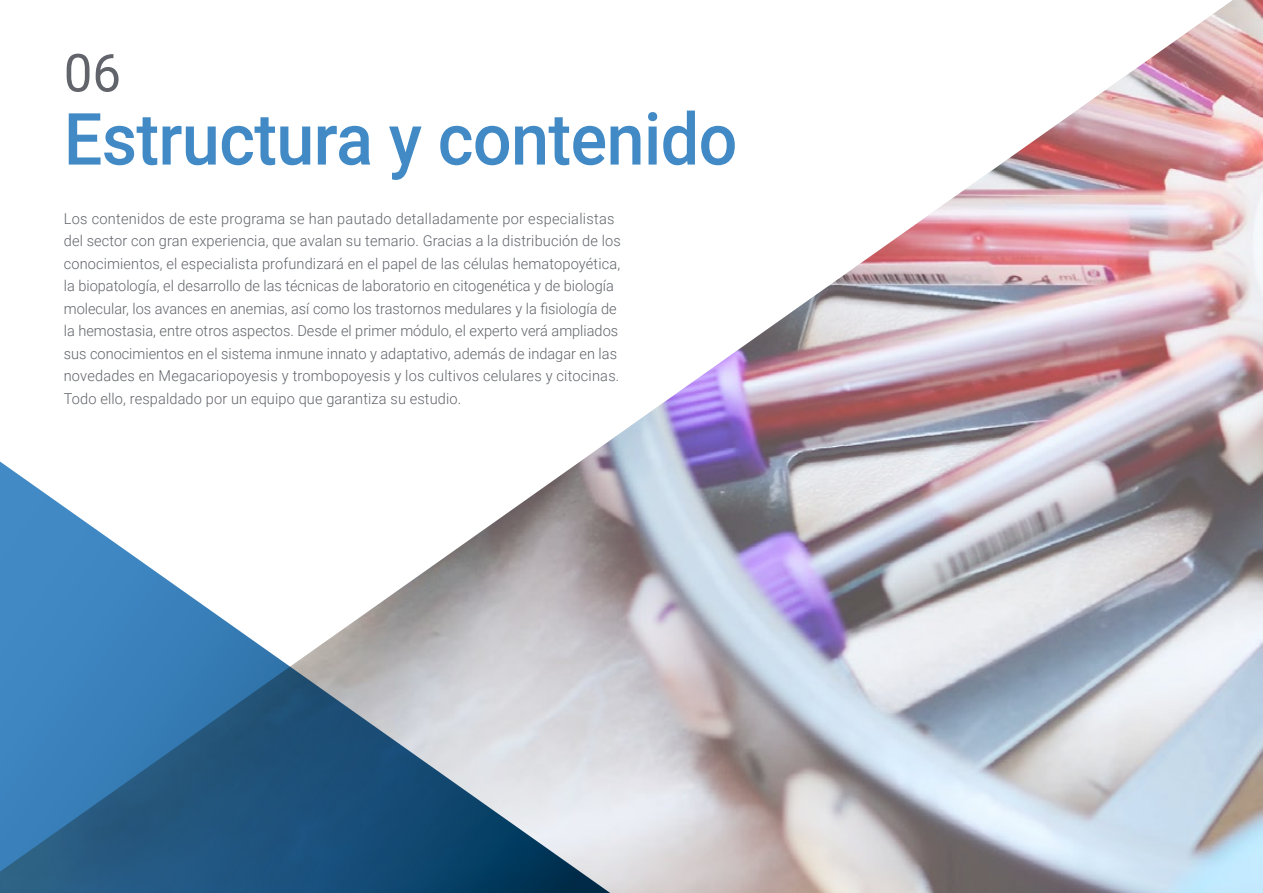
<style>
.page{position:relative;width:1263px;height:893px;background:#fff}
.page>*{position:absolute;margin:0;border:0;box-sizing:border-box;transform-origin:0 0}
.t1{font:500 72px "Roboto";letter-spacing:-.01em;color:#418ac5;scale:.95 1}
.t2{font:52.5px "Roboto";color:#61646a}
.t3{font:300 15px/22.5px "Roboto";letter-spacing:.01em;color:#61646a}
</style>
<div class="page">
<img style="left:602px;top:0;width:661px;height:893px">
<svg style="left:0;top:446px;width:640px;height:447px"></svg>
<h2 class="t2" style="left:64px;top:36px;width:59px">06</h2>
<h1 class="t1" style="left:64px;top:89px;width:711px">Estructura y contenido</h1>
<p class="t3" style="left:64px;top:206px;width:558px">Los contenidos de este programa se han pautado detalladamente por especialistas del sector con gran experiencia, que avalan su temario. Gracias a la distribución de los conocimientos, el especialista profundizará en el papel de las células hematopoyética, la biopatología, el desarrollo de las técnicas de laboratorio en citogenética y de biología molecular, los avances en anemias, así como los trastornos medulares y la fisiología de la hemostasia, entre otros aspectos. Desde el primer módulo, el experto verá ampliados sus conocimientos en el sistema inmune innato y adaptativo, además de indagar en las novedades en Megacariopoyesis y trombopoyesis y los cultivos celulares y citocinas.<br>Todo ello, respaldado por un equipo que garantiza su estudio.</p>
</div>
